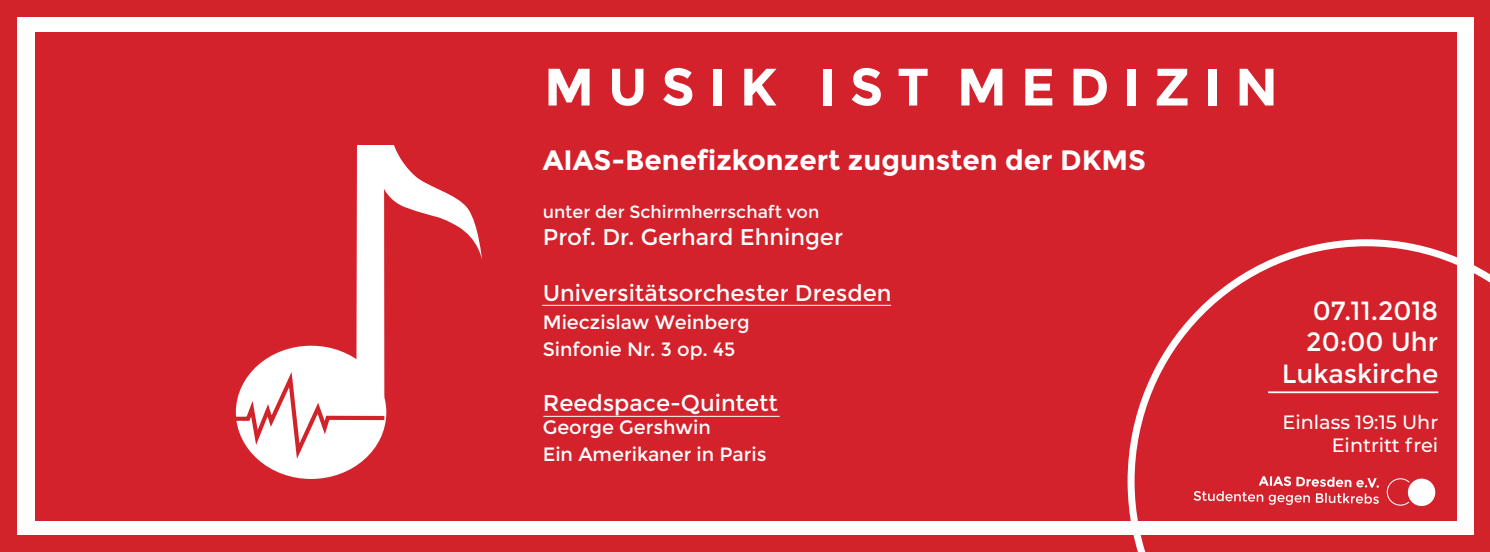
<style>
.page{position:relative;width:1490px;height:552px;background:#fff}
.page>*{position:absolute;margin:0;border:0;box-sizing:border-box;transform-origin:0 0}
.t1{font:700 52.5px "Montserrat";color:#fff}
.t2{font:700 28px "Montserrat";color:#fff}
.t3{font:26.25px "Montserrat";color:#fff}
.t4{font:22.75px "Montserrat";color:#fff}
.t5{font:19.25px "Montserrat";color:#fff}
.t6{font:500 19.25px "Montserrat";color:#fff}
.t7{font:17.5px "Montserrat";color:#fff}
</style>
<div class="page">
<div style="left:0;top:0;width:1489px;height:551px;background:#d2222a"></div>
<div style="left:18px;top:18px;width:1456px;height:517px;background:#fff"></div>
<div style="left:35px;top:32px;width:1421px;height:489px;background:#d3222b"></div>
<div style="left:236px;top:345px;width:150px;height:133px;background:#fff;border-radius:50%"></div>
<svg style="left:235px;top:145px;width:247px;height:321px"></svg>
<svg style="left:1127px;top:239px;width:362px;height:312px"></svg>
<hr style="left:1268px;top:391px;width:170px;height:2px;background:#fff">
<svg style="left:1193px;top:476px;width:185px;height:28px"></svg>
<div style="left:1407px;top:478px;width:28px;height:27px;background:#fff;border-radius:50%"></div>
<svg style="left:1386px;top:477px;width:23px;height:28px"></svg>
<hr style="left:542px;top:304px;width:349px;height:1px;background:#fff">
<hr style="left:543px;top:415px;width:236px;height:1px;background:#fff">
<p class="t1" style="left:544px;top:56px;width:735px">M U S I K I S T M E D I Z I N</p>
<p class="t2" style="left:542px;top:143px;width:605px">AIAS-Benefizkonzert zugunsten der DKMS</p>
<p class="t7" style="left:542px;top:201px;width:278px">unter der Schirmherrschaft von</p>
<p class="t4" style="left:542px;top:224px;width:302px">Prof. Dr. Gerhard Ehninger</p>
<p class="t4" style="left:542px;top:279px;width:350px">Universitätsorchester Dresden</p>
<p class="t5" style="left:542px;top:310px;width:208px">Mieczislaw Weinberg</p>
<p class="t5" style="left:542px;top:338px;width:194px">Sinfonie Nr. 3 op. 45</p>
<p class="t4" style="left:542px;top:389px;width:237px">Reedspace-Quintett</p>
<p class="t5" style="left:542px;top:415px;width:169px">George Gershwin</p>
<p class="t5" style="left:542px;top:443px;width:225px">Ein Amerikaner in Paris</p>
<p class="t3" style="left:1312px;top:295px;width:127px">07.11.2018</p>
<p class="t3" style="left:1306px;top:326px;width:133px">20:00 Uhr</p>
<p class="t3" style="left:1281px;top:358px;width:158px">Lukaskirche</p>
<p class="t6" style="left:1282px;top:408px;width:157px">Einlass 19:15 Uhr</p>
<p class="t6" style="left:1331px;top:431px;width:108px">Eintritt frei</p>
</div>
